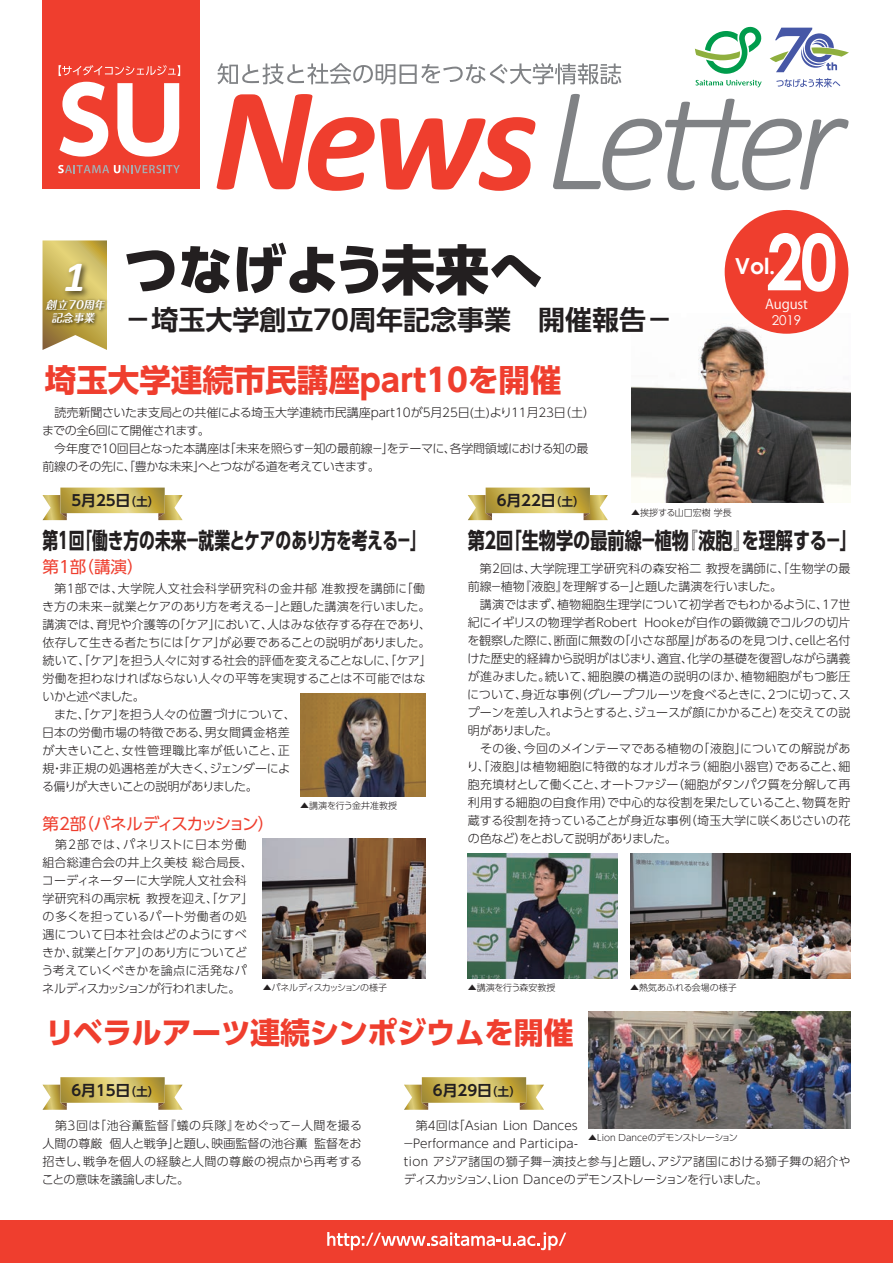
<style>
.page{position:relative;width:893px;height:1263px;background:#fff}
.page>*{position:absolute;margin:0;border:0;box-sizing:border-box;transform-origin:0 0}
.t1{font:700 77.85px "Century Gothic";color:#fff;scale:.85 1}
.t2{font:800 54px "UD Shin Go Pro";color:#231f20}
.t3{font:italic 700 43.5px "Calibri";color:#fff}
.t4{font:700 31.5px "UD Shin Go Pro";color:#ef3e2e}
.t5{font:700 30px "UD Shin Go Pro";letter-spacing:-.02em;color:#ef3e2e}
.t6{font:700 27px "UD Shin Go Pro De";color:#231f20}
.t7{font:700 22.5px "UD Shin Go Pro";color:#231f20;scale:.7 1}
.t8{font:700 22.5px "UD Shin Go Pro";color:#231f20;scale:.76 1}
.t9{font:700 22.05px "Century Gothic";color:#fff}
.t10{font:16.5px "UD Shin Go Pro";letter-spacing:-.095em;color:#ef3e2e}
.t11{font:16.5px "UD Shin Go Pro";letter-spacing:-.015em;color:#ef3e2e}
.t12{font:700 14.85px "UD Shin Go Pro De";letter-spacing:-.005em;color:#231f20}
.t13{font:13.5px "Koz Go Pr 6 N";letter-spacing:-.01em;color:#fff}
.t14{font:13.5px "Century Gothic";color:#fff}
.t15{font:300 12px/18px "UD Shin Go Pro";letter-spacing:-.005em;color:#231f20}
.t16{font:300 12px/18px "UD Shin Go Pro";letter-spacing:-.04em;color:#231f20}
.t17{font:italic 700 10.95px/13.4px "Maru Fo Pro";color:#fff;text-align:center}
.t18{font:300 9px "UD Shin Go Pro";letter-spacing:-.015em;color:#231f20}
.t19{font:300 9px "UD Shin Go Pro";letter-spacing:-.08em;color:#231f20}
.s1{font-size:11.7px}
.s2{font-family:"Koz Go Pr 6 N";font-weight:400}
</style>
<div class="page">
<img style="left:631px;top:313px;width:219px;height:190px">
<div style="left:725px;top:210px;width:123px;height:124px;background:#ef3e2e;border-radius:50%"></div>
<div style="left:42px;top:0;width:158px;height:189px;background:#ef3e2e"></div>
<div style="left:0;top:1220px;width:893px;height:43px;background:#ef3e2e"></div>
<svg style="left:217px;top:94px;width:318px;height:97px"></svg>
<svg style="left:553px;top:94px;width:295px;height:96px"></svg>
<svg style="left:217px;top:63px;width:404px;height:21px"></svg>
<svg style="left:59px;top:82px;width:49px;height:75px"></svg>
<svg style="left:117px;top:83px;width:62px;height:74px"></svg>
<svg style="left:58px;top:165px;width:122px;height:8px"></svg>
<svg style="left:59px;top:65px;width:121px;height:11px"></svg>
<svg style="left:327px;top:1232px;width:239px;height:18px"></svg>
<svg style="left:695px;top:26px;width:67px;height:48px"></svg>
<svg style="left:695px;top:80px;width:67px;height:7px"></svg>
<svg style="left:776px;top:78px;width:64px;height:10px"></svg>
<svg style="left:770px;top:28px;width:79px;height:44px"></svg>
<svg style="left:631px;top:313px;width:19px;height:27px"></svg>
<svg style="left:43px;top:240px;width:64px;height:110px;background:#cbb76d"></svg>
<img style="left:59px;top:250px;width:37px;height:46px">
<img style="left:42px;top:296px;width:65px;height:33px">
<svg style="left:43px;top:488px;width:140px;height:32px"></svg>
<svg style="left:43px;top:1077px;width:140px;height:33px"></svg>
<svg style="left:468px;top:488px;width:140px;height:32px"></svg>
<svg style="left:404px;top:1077px;width:140px;height:33px"></svg>
<img style="left:263px;top:838px;width:162px;height:140px">
<img style="left:468px;top:853px;width:149px;height:125px">
<img style="left:630px;top:853px;width:220px;height:125px">
<img style="left:300px;top:693px;width:125px;height:103px">
<img style="left:588px;top:1012px;width:263px;height:116px">
<h1 class="t1" style="left:766px;top:213px;width:85px">20</h1>
<h2 class="t2" style="left:124px;top:226px;width:420px">つなげよう未来へ</h2>
<h3 class="t9" style="left:735px;top:252px;width:42px">Vol.</h3>
<h3 class="t3" style="left:64px;top:249px;width:24px">1</h3>
<p class="t17" style="left:46px;top:296px;width:63px">創立70周年記念事業</p>
<p class="t13" style="left:765px;top:296px;width:44px">August</p>
<h3 class="t6" style="left:124px;top:298px;width:550px">－埼玉大学創立70周年記念事業　開催報告－</h3>
<p class="t14" style="left:772px;top:312px;width:31px">2019</p>
<h3 class="t4" style="left:45px;top:354px;width:518px">埼玉大学連続市民講座part10を開催</h3>
<p class="t15" style="left:42px;top:403px;width:554px">　読売新聞さいたま支局との共催による埼玉大学連続市民講座part10が5月25日(土)より11月23日（土）までの全6回にて開催されます。</p>
<p class="t16" style="left:43px;top:439px;width:547px;text-indent:12px">今年度で10回目となった本講座は「未来を照らす－知の最前線－」をテーマに、各学問領域における知の最前線のその先に、「豊かな未来」へとつながる道を考えていきます。</p>
<p class="t12" style="left:72px;top:489px;width:90px">5月25日<span class="s1">（土）</span></p>
<p class="t12" style="left:497px;top:489px;width:90px">6月22日<span class="s1">（土）</span></p>
<p class="t18" style="left:631px;top:505px;width:102px">▲挨拶する山口宏樹 学長</p>
<h3 class="t7" style="left:43px;top:522px;width:549px">第1回「働き方の未来－就業とケアのあり方を考える－」</h3>
<h3 class="t11" style="left:43px;top:554px;width:103px">第1部（講演）</h3>
<h3 class="t8" style="left:468px;top:522px;width:514px">第2回「生物学の最前線－植物『液胞』を理解する－」</h3>
<p class="t15" style="left:467px;top:559px;width:385px;text-indent:12px">第2回は、大学院理工学研究科の森安裕二 教授を講師に、「生物学の最前線－植物『液胞』を理解する－」と題した講演を行いました。<br>　講演ではまず、植物細胞生理学について初学者でもわかるように、17世紀にイギリスの物理学者Robert Hookeが自作の顕微鏡でコルクの切片を観察した際に、断面に無数の「小さな部屋」があるのを見つけ、cellと名付けた歴史的経緯から説明がはじまり、適宜、化学の基礎を復習しながら講義が進みました。続いて、細胞膜の構造の説明のほか、植物細胞がもつ膨圧について、身近な事例（グレープフルーツを食べるときに、2つに切って、スプーンを差し入れようとすると、ジュースが顔にかかること）を交えての説明がありました。</p>
<p class="t15" style="left:467px;top:739px;width:385px;text-align:justify;text-indent:13px">その後、今回のメインテーマである植物の「液胞」についての解説があり、「液胞」は植物細胞に特徴的なオルガネラ（細胞小器官）であること、細胞充填材として働くこと、オートファジー（細胞がタンパク質を分解して再利用する細胞の自食作用）で中心的な役割を果たしていること、物質を貯蔵する役割を持っていることが身近な事例（埼玉大学に咲くあじさいの花の色など）をとおして説明がありました。</p>
<p class="t15" style="left:42px;top:579px;width:391px;text-indent:12px">第１部では、大学院人文社会科学研究科の金井郁 准教授を講師に「働き方の未来－就業とケアのあり方を考える－」と題した講演を行いました。講演では、育児や介護等の「ケア」において、人はみな依存する存在であり、依存して生きる者たちには「ケア」が必要であることの説明がありました。続いて、「ケア」を担う人々に対する社会的評価を変えることなしに、「ケア」労働を担わなければならない人々の平等を実現することは不可能ではないかと述べました。<br>　また、「ケア」を担う人々の位置づけについて、<br>日本の労働市場の特徴である、男女間賃金格差<br>が大きいこと、女性管理職比率が低いこと、正<br>規・非正規の処遇格差が大きく、ジェンダーによ<br>る偏りが大きいことの説明がありました。</p>
<p class="t18" style="left:300px;top:798px;width:98px">▲講演を行う金井准教授</p>
<h3 class="t10" style="left:43px;top:810px;width:233px">第2部（パネルディスカッション）</h3>
<p class="t15" style="left:41px;top:835px;width:213px;text-indent:14px">第２部では、パネリストに日本労働組合総連合会の井上久美枝 総合局長、コーディネーターに大学院人文社会科学研究科の禹宗<span class="s2">杬</span> 教授を迎え、「ケア」の多くを担っているパート労働者の処遇について日本社会はどのようにすべきか、就業と「ケア」のあり方についてどう考えていくべきかを論点に活発なパネルディスカッションが行われました。</p>
<p class="t19" style="left:263px;top:980px;width:126px">▲パネルディスカッションの様子</p>
<p class="t18" style="left:468px;top:980px;width:89px">▲講演を行う森安教授</p>
<p class="t18" style="left:630px;top:980px;width:108px">▲熱気あふれる会場の様子</p>
<h3 class="t5" style="left:45px;top:1008px;width:530px">リベラルアーツ連続シンポジウムを開催</h3>
<p class="t12" style="left:72px;top:1078px;width:90px">6月15日<span class="s1">（土）</span></p>
<p class="t15" style="left:42px;top:1115px;width:322px;text-align:justify">　第3回は「池谷薫監督『蟻の兵隊』をめぐって－人間を撮る人間の尊厳 個人と戦争」と題し、映画監督の池谷薫 監督をお招きし、戦争を個人の経験と人間の尊厳の視点から再考することの意味を議論しました。</p>
<p class="t12" style="left:433px;top:1078px;width:90px">6月29日<span class="s1">（土）</span></p>
<p class="t15" style="left:402px;top:1115px;width:450px">　第4回は「Asian Lion Dances<br>－Performance and Participa-<br>tion アジア諸国の獅子舞－演技と参与」と題し、アジア諸国における獅子舞の紹介やディスカッション、Lion Danceのデモンストレーションを行いました。</p>
<p class="t18" style="left:588px;top:1130px;width:151px">▲Lion Danceのデモンストレーション</p>
</div>
